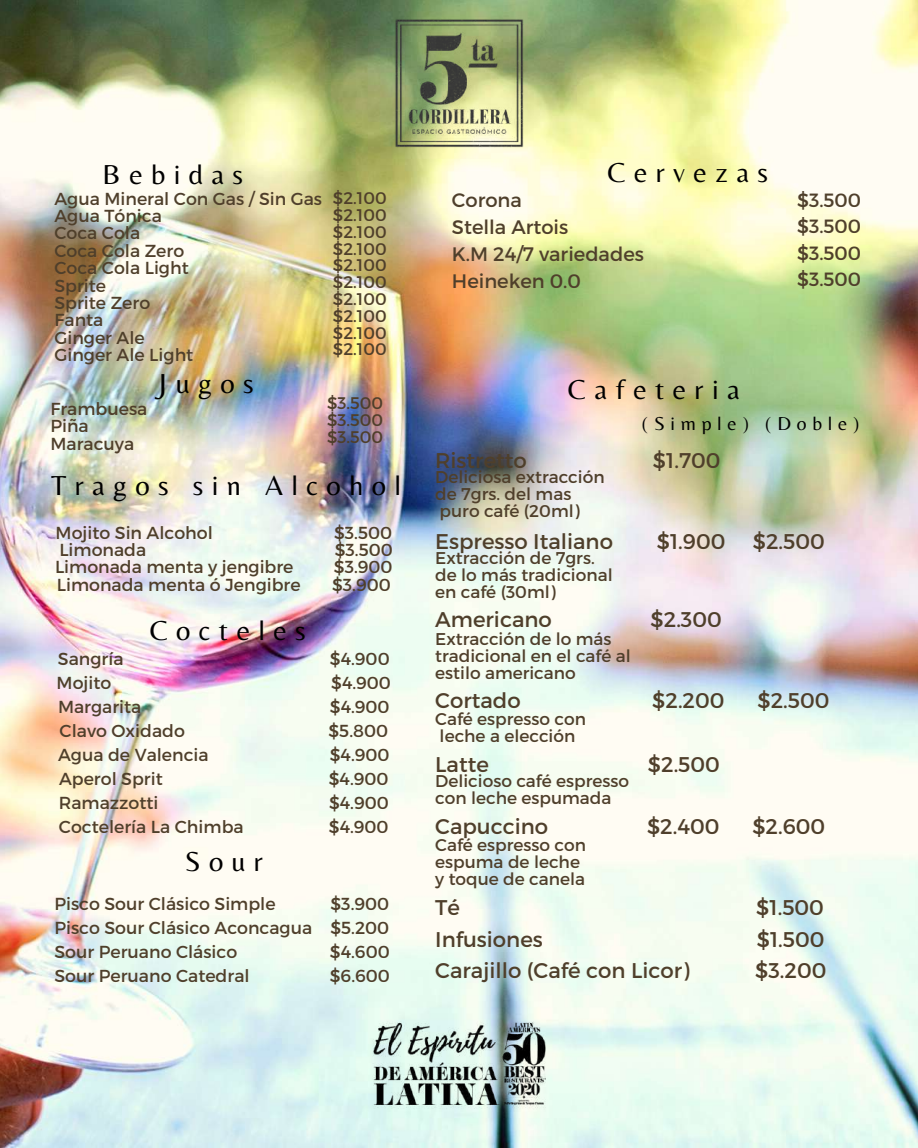
<style>
.page{position:relative;width:918px;height:1148px;background:#fff}
.page>*{position:absolute;margin:0;border:0;box-sizing:border-box;transform-origin:0 0}
.t1{font:28.5px "Belleza";letter-spacing:.295em;color:#000}
.t2{font:21.3px "Montserrat";color:#4f3f2b}
.t3{font:19.5px/26.8px "Montserrat";color:#4f3f2b}
.t4{font:19.5px "Belleza";letter-spacing:.295em;color:#000}
.t5{font:19.2px/26.4px "Montserrat";color:#4f3f2b;text-align:justify}
.t6{font:17.4px/17.4px "Montserrat";color:#4f3f2b}
.t7{font:16.95px/17px "Montserrat";color:#4f3f2b}
.t8{font:16.8px/16.8px "Montserrat";color:#4f3f2b;text-align:justify}
</style>
<div class="page">
<img style="left:0;top:0;width:918px;height:1147px">
<img style="left:388px;top:11px;width:143px;height:146px">
<img style="left:355px;top:1004px;width:208px;height:119px">
<h1 class="t1" style="left:103px;top:157px;width:142px">Bebidas</h1>
<h1 class="t1" style="left:608px;top:155px;width:162px">Cervezas</h1>
<p class="t6" style="left:54px;top:189px;width:269px">Agua Mineral Con Gas / Sin Gas<br>Agua Tónica<br>Coca Cola<br>Coca Cola Zero<br>Coca Cola Light<br>Sprite<br>Sprite Zero<br>Fanta<br>Ginger Ale<br>Ginger Ale Light</p>
<p class="t8" style="left:333px;top:189px;width:55px">$2.100 $2.100 $2.100 $2.100 $2.100 $2.100 $2.100 $2.100 $2.100 $2.100</p>
<p class="t3" style="left:452px;top:186px;width:194px">Corona<br>Stella Artois<br>K.M 24/7 variedades<br>Heineken 0.0</p>
<p class="t5" style="left:797px;top:186px;width:65px">$3.500 $3.500 $3.500 $3.500</p>
<h1 class="t1" style="left:157px;top:366px;width:99px">Jugos</h1>
<p class="t6" style="left:50px;top:399px;width:98px">Frambuesa<br>Piña<br>Maracuya</p>
<p class="t8" style="left:327px;top:394px;width:58px">$3.500 $3.500 $3.500</p>
<h1 class="t1" style="left:51px;top:468px;width:352px">Tragos sin Alcohol</h1>
<p class="t6" style="left:56px;top:523px;width:159px">Mojito Sin Alcohol</p>
<p class="t6" style="left:334px;top:523px;width:60px">$3.500</p>
<p class="t6" style="left:59px;top:540px;width:88px">Limonada</p>
<p class="t6" style="left:335px;top:540px;width:60px">$3.500</p>
<p class="t6" style="left:55px;top:557px;width:240px">Limonada menta y jengibre</p>
<p class="t6" style="left:334px;top:557px;width:60px">$3.900</p>
<p class="t6" style="left:57px;top:575px;width:245px">Limonada menta ó Jengibre</p>
<p class="t6" style="left:332px;top:575px;width:60px">$3.900</p>
<h1 class="t1" style="left:150px;top:614px;width:158px">Cocteles</h1>
<p class="t6" style="left:58px;top:649px;width:67px">Sangría</p>
<p class="t6" style="left:330px;top:649px;width:61px">$4.900</p>
<p class="t6" style="left:57px;top:673px;width:56px">Mojito</p>
<p class="t6" style="left:331px;top:673px;width:61px">$4.900</p>
<p class="t6" style="left:58px;top:697px;width:85px">Margarita</p>
<p class="t6" style="left:330px;top:697px;width:61px">$4.900</p>
<p class="t6" style="left:60px;top:721px;width:127px">Clavo Oxidado</p>
<p class="t6" style="left:329px;top:721px;width:61px">$5.800</p>
<p class="t6" style="left:58px;top:745px;width:152px">Agua de Valencia</p>
<p class="t6" style="left:330px;top:745px;width:61px">$4.900</p>
<p class="t6" style="left:59px;top:769px;width:105px">Aperol Sprit</p>
<p class="t6" style="left:329px;top:769px;width:61px">$4.900</p>
<p class="t6" style="left:59px;top:793px;width:101px">Ramazzotti</p>
<p class="t6" style="left:329px;top:793px;width:61px">$4.900</p>
<p class="t6" style="left:59px;top:817px;width:186px">Coctelería La Chimba</p>
<p class="t6" style="left:329px;top:817px;width:61px">$4.900</p>
<h1 class="t1" style="left:185px;top:844px;width:80px">Sour</h1>
<p class="t6" style="left:54px;top:891px;width:259px;line-height:23.9px">Pisco Sour Clásico Simple<br>Pisco Sour Clásico Aconcagua<br>Sour Peruano Clásico<br>Sour Peruano Catedral</p>
<p class="t6" style="left:330px;top:891px;width:62px;line-height:23.9px;text-align:justify">$3.900 $5.200 $4.600 $6.600</p>
<h1 class="t1" style="left:568px;top:373px;width:173px">Cafeteria</h1>
<p class="t4" style="left:642px;top:412px;width:219px">(Simple) (Doble)</p>
<p class="t2" style="left:435px;top:446px;width:93px">Ristretto</p>
<p class="t2" style="left:653px;top:446px;width:69px">$1.700</p>
<p class="t7" style="left:435px;top:467px;width:171px">Deliciosa extracción de 7grs. del mas puro café (20ml)</p>
<p class="t2" style="left:435px;top:527px;width:179px">Espresso Italiano</p>
<p class="t2" style="left:657px;top:527px;width:70px">$1.900</p>
<p class="t2" style="left:753px;top:527px;width:73px">$2.500</p>
<p class="t7" style="left:435px;top:548px;width:179px">Extracción de 7grs. de lo más tradicional en café (30ml)</p>
<p class="t2" style="left:435px;top:606px;width:118px">Americano</p>
<p class="t2" style="left:651px;top:606px;width:73px">$2.300</p>
<p class="t7" style="left:435px;top:629px;width:197px">Extracción de lo más tradicional en el café al estilo americano</p>
<p class="t2" style="left:435px;top:687px;width:87px">Cortado</p>
<p class="t2" style="left:652px;top:687px;width:74px">$2.200</p>
<p class="t2" style="left:757px;top:687px;width:73px">$2.500</p>
<p class="t7" style="left:435px;top:710px;width:152px">Café espresso con leche a elección</p>
<p class="t2" style="left:435px;top:750px;width:55px">Latte</p>
<p class="t2" style="left:648px;top:750px;width:73px">$2.500</p>
<p class="t7" style="left:435px;top:771px;width:195px">Delicioso café espresso con leche espumada</p>
<p class="t2" style="left:435px;top:812px;width:115px">Capuccino</p>
<p class="t2" style="left:647px;top:812px;width:74px">$2.400</p>
<p class="t2" style="left:752px;top:812px;width:74px">$2.600</p>
<p class="t7" style="left:435px;top:835px;width:152px">Café espresso con espuma de leche y toque de canela</p>
<p class="t2" style="left:435px;top:893px;width:26px">Té</p>
<p class="t2" style="left:756px;top:893px;width:69px">$1.500</p>
<p class="t2" style="left:435px;top:925px;width:109px">Infusiones</p>
<p class="t2" style="left:757px;top:925px;width:69px">$1.500</p>
<p class="t2" style="left:435px;top:957px;width:256px">Carajillo (Café con Licor)</p>
<p class="t2" style="left:755px;top:957px;width:73px">$3.200</p>
</div>
